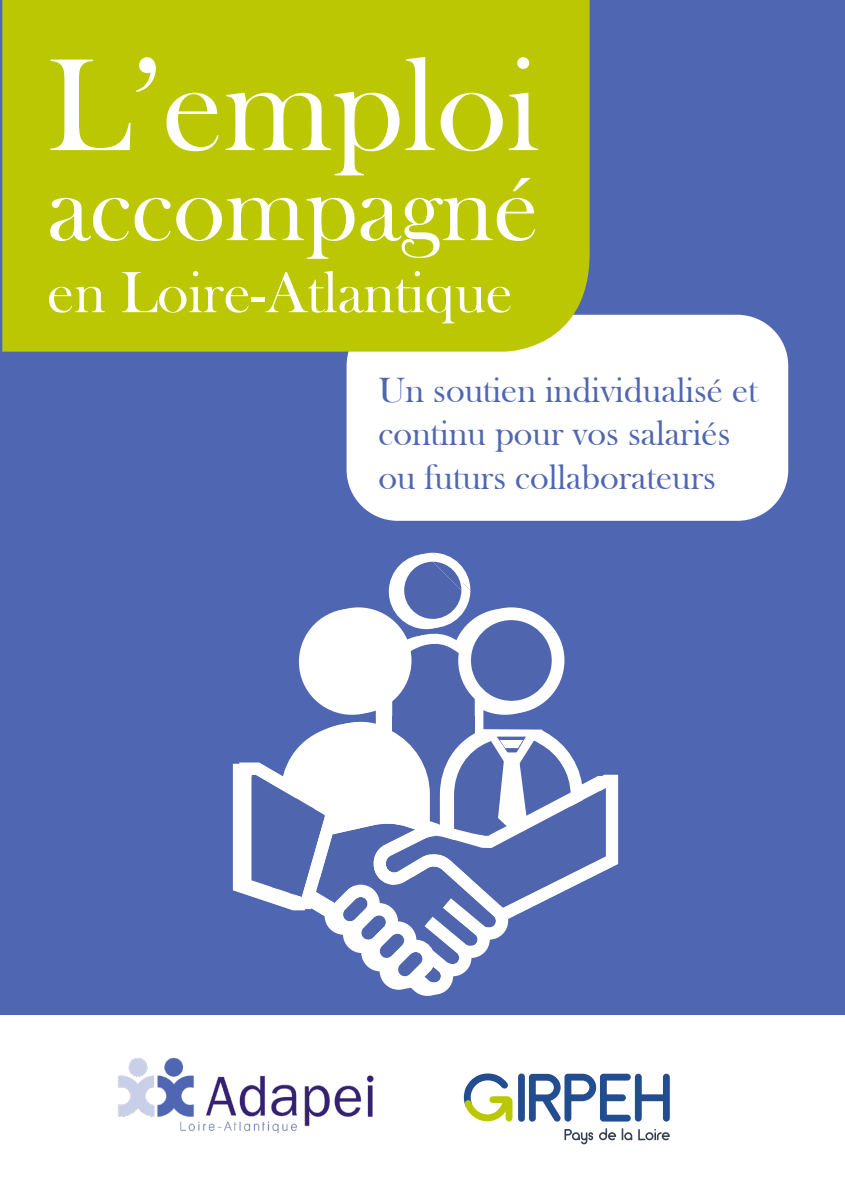
<style>
.page{position:relative;width:845px;height:1191px;background:#fff}
.page>*{position:absolute;margin:0;border:0;box-sizing:border-box;transform-origin:0 0}
.t1{font:135.8px "Bask Old Face";color:#fff}
.t2{font:100px "Bask Old Face";color:#fff}
.t3{font:60px "Bask Old Face";color:#fff}
.t4{font:36px/43.2px "Bask Old Face";color:#4f66b2}
</style>
<div class="page">
<div style="left:0;top:0;width:844px;height:1191px;background:#4f66b2"></div>
<div style="left:0;top:1015px;width:844px;height:176px;background:#fff"></div>
<img style="left:118px;top:1057px;width:256px;height:77px">
<svg style="left:564px;top:1128px;width:68px;height:16px"></svg>
<svg style="left:638px;top:1129px;width:31px;height:11px"></svg>
<div style="left:518px;top:1073px;width:6px;height:48px;background:#224d90;border-radius:3px"></div>
<svg style="left:528px;top:1073px;width:141px;height:48px"></svg>
<svg style="left:463px;top:1073px;width:50px;height:49px"></svg>
<div style="left:346px;top:315px;width:442px;height:206px;background:#fff;border-radius:51px"></div>
<div style="left:2px;top:0;width:587px;height:351px;background:#bbc703"></div>
<svg style="left:233px;top:763px;width:206px;height:233px"></svg>
<svg style="left:239px;top:762px;width:379px;height:232px"></svg>
<svg style="left:245px;top:553px;width:360px;height:430px"></svg>
<h1 class="t1" style="left:47px;top:30px;width:494px">L’emploi</h1>
<h2 class="t2" style="left:47px;top:152px;width:493px">accompagné</h2>
<h3 class="t3" style="left:47px;top:259px;width:467px">en Loire-Atlantique</h3>
<p class="t4" style="left:378px;top:369px;width:381px">Un soutien individualisé et continu pour vos salariés ou futurs collaborateurs</p>
</div>
